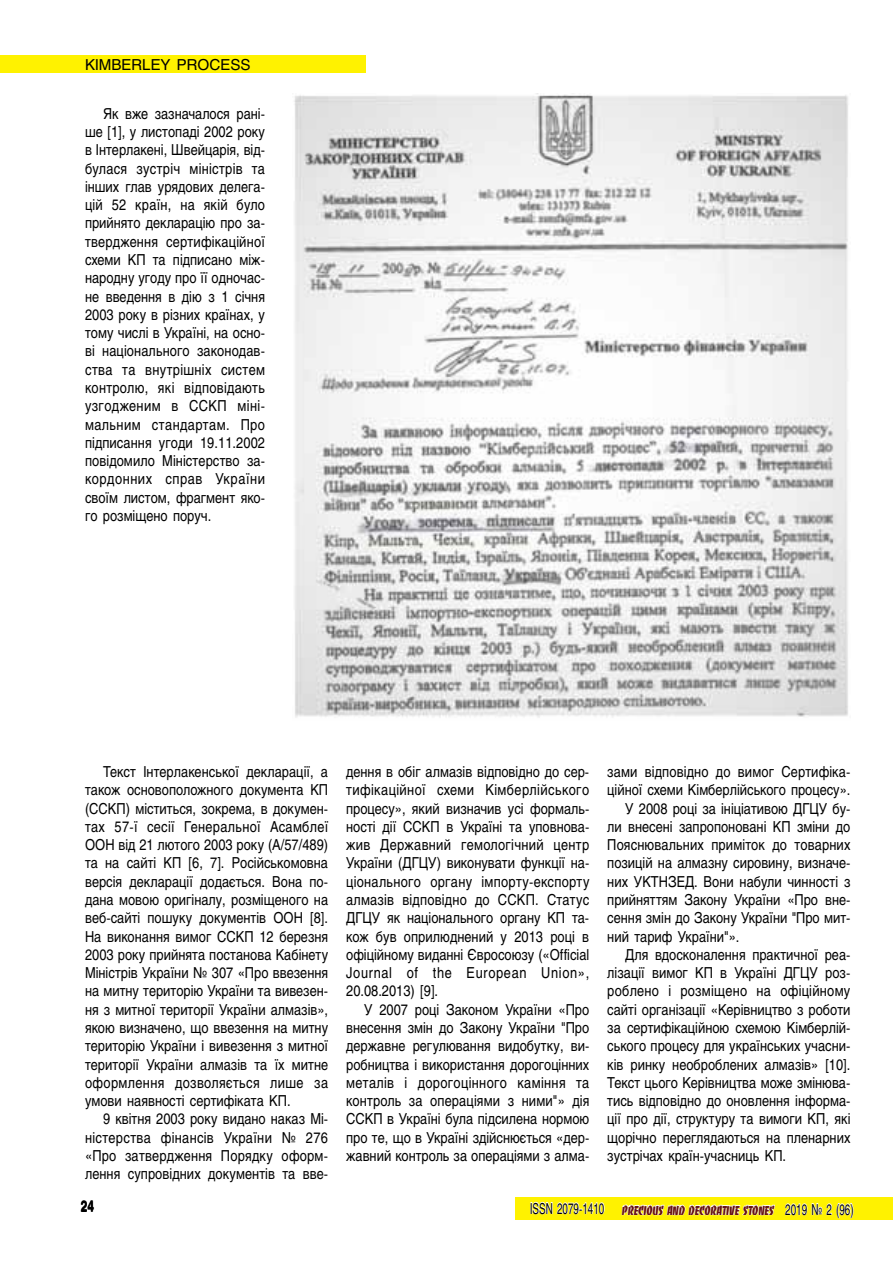
<style>
.page{position:relative;width:893px;height:1263px;background:#fff}
.page>*{position:absolute;margin:0;border:0;box-sizing:border-box;transform-origin:0 0}
.t1{font:15px/18.3px "Helios";color:#000;text-align:justify;scale:.85 1}
.t2{font:15px "Helios";letter-spacing:.02em;color:#000;scale:.85 1}
.t3{font:15px "Helios";color:#000}
.t4{font:700 15px "Helios";color:#000;scale:.8 1}
.t5{font:13.5px "Banco Heavy C";color:#671316;scale:.8 1}
.s1{font-family:"Helios";font-size:15px;color:#000}
</style>
<div class="page">
<div style="left:516px;top:1197px;width:377px;height:23px;background:#fff200"></div>
<svg style="left:621px;top:1204px;width:154px;height:11px"></svg>
<svg style="left:785px;top:1203px;width:69px;height:15px"></svg>
<svg style="left:531px;top:1201px;width:74px;height:13px"></svg>
<div style="left:0;top:55px;width:365px;height:17px;background:#fff200"></div>
<img style="left:294px;top:95px;width:554px;height:623px">
<p class="t3" style="left:85px;top:55px;width:156px">Kimberley Process</p>
<p class="t1" style="left:85px;top:104px;width:213px;text-indent:18px">Як вже зазначалося рані&shy;ше [1], у листопаді 2002 року в Інтерлакені, Швейцарія, від&shy;булася зустріч міністрів та інших глав урядових делега&shy;цій 52 країн, на якій було прийнято декларацію про за&shy;твердження сертифікаційної схеми КП та підписано між&shy;народну угоду про її одночас&shy;не введення в дію з 1 січня 2003 року в різних країнах, у тому числі в Україні, на осно&shy;ві національного законодав&shy;ства та внутрішніх систем контролю, які відповідають узгодженим в ССКП міні&shy;мальним стандартам. Про підписання угоди 19.11.2002 повідомило Міністерство за&shy;кордонних справ України своїм листом, фрагмент яко&shy;го розміщено поруч.</p>
<p class="t1" style="left:85px;top:762px;width:288px;text-align:left;text-indent:18px">Текст Інтерлакенської декларації, а також основоположного документа КП (СС КП) міститься, зокрема, в докумен&shy;тах 57-ї сесії Генеральної Асамблеї ОО Н від 21 лютого 2003 року (А/57/489) та на сайті КП [6, 7]. Російськомовна версія декларації додається. Вона по&shy;дана мовою оригіналу, розміщеного на веб-сайті пошуку документів ОО Н [8].<br>На виконання вимог ССКП 12 березня 2003 року прийнята постанова Кабінету Міністрів України № 307 «Про ввезення на митну територію України та вивезен&shy;ня з митної території України алмазів», якою визначено, що ввезення на митну територію України і вивезення з митної території України алмазів та їх митне оформлення дозволяється лише за умови наявності сертифіката КП.</p>
<p class="t1" style="left:85px;top:1110px;width:288px;text-indent:18px">9 квітня 2003 року видано наказ Мі&shy;ністерства фінансів України № 276 «Про затвердження Порядку оформ&shy;лення супровідних документів та вве-</p>
<p class="t1" style="left:346px;top:762px;width:288px">дення в обіг алмазів відповідно до сер&shy;тифікаційної схеми Кімберлійського процесу», який визначив усі формаль&shy;ності дії СС КП в Україні та уповнова&shy;жив Державний гемологічний центр України (ДГЦУ) виконувати функції на&shy;ціонального органу імпорту-експорту алмазів відповідно до СС КП. Статус ДГЦУ як національного органу КП та&shy;кож був оприлюднений у 2013 році в офіційному виданні Євросоюзу («Official Journal of the European Union», 20.08.2013) [9].</p>
<p class="t1" style="left:346px;top:1000px;width:288px;text-indent:18px">У 2007 році Законом України «Про внесення змін до Закону України "Про державне регулювання видобутку, ви&shy;робництва і використання дорогоцінних металів і дорогоцінного каміння та контроль за операціями з ними"» дія ССКП в Україні була підсилена нормою про те, що в Україні здійснюється «дер&shy;жавний контроль за операціями з алма-</p>
<p class="t1" style="left:607px;top:762px;width:288px">зами відповідно до вимог Сертифіка-</p>
<p class="t1" style="left:607px;top:781px;width:288px">ційної схеми Кімберлійського процесу».</p>
<p class="t1" style="left:625px;top:799px;width:266px">У 2008 році за ініціативою ДГЦУ бу-</p>
<p class="t1" style="left:607px;top:817px;width:288px">ли внесені запропоновані КП зміни до</p>
<p class="t1" style="left:607px;top:835px;width:288px">Пояснювальних приміток до товарних</p>
<p class="t1" style="left:607px;top:854px;width:288px">позицій на алмазну сировину, визначе-</p>
<p class="t1" style="left:607px;top:872px;width:288px">них УКТНЗЕД. Вони набули чинності з</p>
<p class="t1" style="left:607px;top:890px;width:288px">прийняттям Закону України «Про вне-</p>
<p class="t1" style="left:607px;top:909px;width:288px">сення змін до Закону України "Про мит-</p>
<p class="t1" style="left:607px;top:927px;width:157px">ний тариф України"».</p>
<p class="t1" style="left:625px;top:945px;width:266px">Для вдосконалення практичної реа-</p>
<p class="t1" style="left:607px;top:963px;width:287px">лізації вимог КП в Україні ДГЦУ роз-</p>
<p class="t2" style="left:607px;top:982px;width:287px">роблено і розміщено на офіційному</p>
<p class="t1" style="left:607px;top:1000px;width:288px">сайті організації «Керівництво з роботи</p>
<p class="t1" style="left:607px;top:1018px;width:288px">за сертифікаційною схемою Кімберлій-</p>
<p class="t1" style="left:607px;top:1037px;width:288px">ського процесу для українських учасни-</p>
<p class="t1" style="left:607px;top:1055px;width:288px">ків ринку необроблених алмазів» [10].</p>
<p class="t1" style="left:607px;top:1073px;width:288px">Текст цього Керівництва може змінюва-</p>
<p class="t1" style="left:607px;top:1091px;width:288px">тись відповідно до оновлення інформа-</p>
<p class="t1" style="left:607px;top:1110px;width:288px">ції про дії, структуру та вимоги КП, які</p>
<p class="t1" style="left:607px;top:1128px;width:288px">щорічно переглядаються на пленарних</p>
<p class="t1" style="left:607px;top:1146px;width:212px">зустрічах країн-учасниць КП.</p>
<p class="t4" style="left:81px;top:1198px;width:18px">24</p>
<p class="t5" style="left:530px;top:1202px;width:406px"><span class="s1">ISSN 2079-1410</span> PRECIOUS AND DECORATIVE STONES <span class="s1">2019 № 2 (96)</span></p>
</div>
